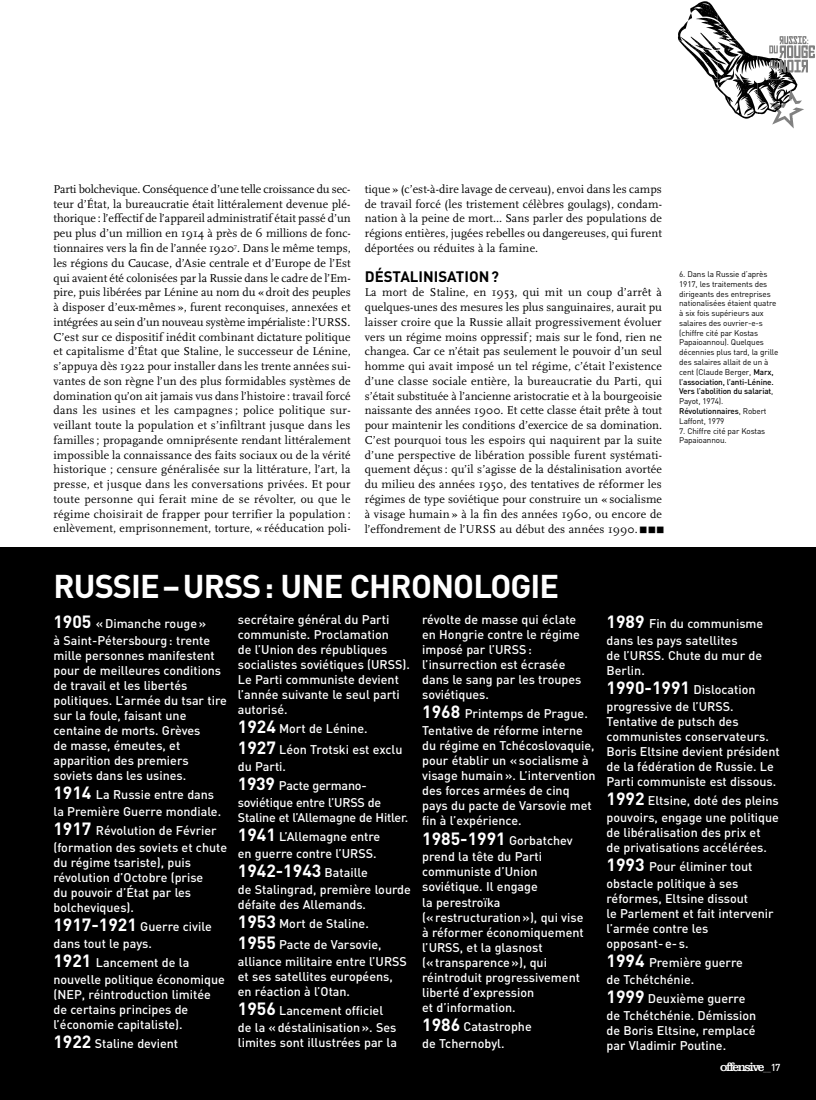
<style>
.page{position:relative;width:816px;height:1100px;background:#fff}
.page>*{position:absolute;margin:0;border:0;box-sizing:border-box;transform-origin:0 0}
.t1{font:700 32.5px "DIN";letter-spacing:-.025em;color:#fff}
.t2{font:700 17.5px "DIN";color:#fff}
.t3{font:700 15px "DIN";color:#000}
.t4{font:500 12.5px/15px "DIN";color:#fff}
.t5{font:12.5px "Clarendon BT";letter-spacing:-.115em;color:#fff}
.t6{font:11.88px/14.8px "Scala";letter-spacing:.01em;color:#000;text-align:justify}
.t7{font:11.25px "Wingdings";color:#000}
.t8{font:8.12px/9.8px "DIN";letter-spacing:-.015em;color:#000}
.s1{font-weight:500}
.s2{font-weight:700;font-size:17.5px}
.s3{font-weight:500;font-size:12.5px}
.s4{font-family:"DIN";font-weight:300;font-size:7.5px}
.s5{font-family:"DIN";font-weight:500;font-size:10px}
</style>
<div class="page">
<div style="left:0;top:547px;width:816px;height:552px;background:#000"></div>
<svg style="left:678px;top:1px;width:137px;height:127px"></svg>
<p class="t6" style="left:53px;top:181px;width:299px">Parti bolchevique. Conséquence d’une telle croissance du sec&shy;teur d’État, la bureaucratie était littéralement devenue plé&shy;thorique : l’effectif de l’appareil administratif était passé d’un peu plus d’un million en 1914 à près de 6 millions de fonc&shy;tionnaires vers la fin de l’année 1920<sup>7</sup>. Dans le même temps, les régions du Caucase, d’Asie centrale et d’Europe de l’Est qui avaient été colonisées par la Russie dans le cadre de l’Em&shy;pire, puis libérées par Lénine au nom du « droit des peuples à disposer d’eux-mêmes », furent reconquises, annexées et intégrées au sein d’un nouveau système impérialiste : l’URSS.<br>C’est sur ce dispositif inédit combinant dictature politique et capitalisme d’État que Staline, le successeur de Lénine, s’appuya dès 1922 pour installer dans les trente années sui&shy;vantes de son règne l’un des plus formidables systèmes de domination qu’on ait jamais vus dans l’histoire : travail forcé dans les usines et les campagnes ; police politique sur&shy;veillant toute la population et s’infiltrant jusque dans les familles ; propagande omniprésente rendant littéralement impossible la connaissance des faits sociaux ou de la vérité historique ; censure généralisée sur la littérature, l’art, la presse, et jusque dans les conversations privées. Et pour toute personne qui ferait mine de se révolter, ou que le régime choisirait de frapper pour terrifier la population : enlèvement, emprisonnement, torture, « rééducation poli-</p>
<p class="t6" style="left:365px;top:181px;width:299px">tique » (c’est-à-dire lavage de cerveau), envoi dans les camps de travail forcé (les tristement célèbres goulags), condam&shy;nation à la peine de mort… Sans parler des populations de régions entières, jugées rebelles ou dangereuses, qui furent déportées ou réduites à la famine.</p>
<p class="t3" style="left:365px;top:267px;width:136px">DÉSTALINISATION ?</p>
<p class="t6" style="left:365px;top:285px;width:299px">La mort de Staline, en 1953, qui mit un coup d’arrêt à quelques-unes des mesures les plus sanguinaires, aurait pu laisser croire que la Russie allait progressivement évoluer vers un régime moins oppressif ; mais sur le fond, rien ne changea. Car ce n’était pas seulement le pouvoir d’un seul homme qui avait imposé un tel régime, c’était l’existence d’une classe sociale entière, la bureaucratie du Parti, qui s’était substituée à l’ancienne aristocratie et à la bourgeoisie naissante des années 1900. Et cette classe était prête à tout pour maintenir les conditions d’exercice de sa domination.<br>C’est pourquoi tous les espoirs qui naquirent par la suite d’une perspective de libération possible furent systémati&shy;quement déçus : qu’il s’agisse de la déstalinisation avortée du milieu des années 1950, des tentatives de réformer les régimes de type soviétique pour construire un « socialisme à visage humain » à la fin des années 1960, ou encore de l’effondrement de l’URSS au début des années 1990.</p>
<p class="t7" style="left:639px;top:523px;width:27px">■■■</p>
<p class="t8" style="left:679px;top:269px;width:101px">6. Dans la Russie d’après<br>1917, les traitements des dirigeants des entreprises nationalisées étaient quatre à six fois supérieurs aux salaires des ouvrier-e-s (chiffre cité par Kostas<br>Papaioannou). Quelques décennies plus tard, la grille des salaires allait de un à cent (Claude Berger, <span class="s1">Marx, l’association, l’anti-Lénine.<br>Vers l’abolition du salariat</span>,<br>Payot, 1974).<br><span class="s1">Révolutionnaires</span>, Robert<br>Laffont, 1979</p>
<p class="t8" style="left:679px;top:426px;width:88px">7. Chiffre cité par Kostas<br>Papaioannou.</p>
<h1 class="t1" style="left:53px;top:567px;width:507px">RUSSIE–URSS: UNE CHRONOLOGIE</h1>
<p class="t4" style="left:53px;top:615px;width:158px;line-height:17px"><span class="s2">1905</span> « Dimanche rouge » à Saint-Pétersbourg : trente</p>
<p class="t4" style="left:53px;top:648px;width:175px">mille personnes manifestent pour de meilleures conditions de travail et les libertés politiques. L’armée du tsar tire sur la foule, faisant une centaine de morts. Grèves<br>de masse, émeutes, et apparition des premiers soviets dans les usines.</p>
<p class="t4" style="left:53px;top:786px;width:169px;line-height:16.9px"><span class="s2">1914</span> La Russie entre dans la Première Guerre mondiale.</p>
<p class="t4" style="left:53px;top:822px;width:175px;line-height:16.8px"><span class="s2">1917</span> Révolution de Février (formation des soviets et chute</p>
<p class="t4" style="left:53px;top:855px;width:151px">du régime tsariste), puis révolution d’Octobre (prise du pouvoir d’État par les bolcheviques).</p>
<p class="t4" style="left:53px;top:918px;width:160px;line-height:16.8px"><span class="s2">1917-1921</span> Guerre civile dans tout le pays.</p>
<p class="t4" style="left:53px;top:954px;width:173px;line-height:16.8px"><span class="s2">1921</span> Lancement de la nouvelle politique économique</p>
<p class="t4" style="left:53px;top:987px;width:159px">(NEP, réintroduction limitée de certains principes de l’économie capitaliste).</p>
<p class="t4" style="left:53px;top:1036px;width:126px"><span class="s2">1922</span> Staline devient</p>
<p class="t4" style="left:238px;top:611px;width:173px">secrétaire général du Parti communiste. Proclamation<br>de l’Union des républiques socialistes soviétiques (URSS).<br>Le Parti communiste devient l’année suivante le seul parti autorisé.</p>
<p class="t4" style="left:238px;top:718px;width:166px;line-height:21px"><span class="s2">1924</span> Mort de Lénine.<br><span class="s2">1927</span> Léon Trotski est exclu</p>
<p class="t4" style="left:238px;top:756px;width:130px;line-height:19.1px">du Parti.<br><span class="s2">1939</span> Pacte germano-</p>
<p class="t4" style="left:238px;top:794px;width:172px">soviétique entre l’URSS de<br>Staline et l’Allemagne de Hitler.</p>
<p class="t4" style="left:238px;top:828px;width:144px;line-height:16.8px"><span class="s2">1941</span> L’Allemagne entre en guerre contre l’URSS.</p>
<h2 class="t2" style="left:238px;top:860px;width:132px">1942-1943 <span class="s3">Bataille</span></h2>
<p class="t4" style="left:238px;top:881px;width:174px">de Stalingrad, première lourde défaite des Allemands.</p>
<p class="t4" style="left:238px;top:913px;width:145px;line-height:21px"><span class="s2">1953</span> Mort de Staline.<br><span class="s2">1955</span> Pacte de Varsovie,</p>
<p class="t4" style="left:238px;top:953px;width:170px">alliance militaire entre l’URSS et ses satellites européens, en réaction à l’Otan.</p>
<p class="t4" style="left:238px;top:1002px;width:160px;line-height:17px"><span class="s2">1956</span> Lancement officiel de la « déstalinisation ». Ses</p>
<p class="t4" style="left:238px;top:1035px;width:161px">limites sont illustrées par la</p>
<p class="t4" style="left:422px;top:611px;width:161px">révolte de masse qui éclate en Hongrie contre le régime imposé par l’URSS : l’insurrection est écrasée dans le sang par les troupes soviétiques.</p>
<p class="t4" style="left:422px;top:705px;width:167px;line-height:16.9px"><span class="s2">1968</span> Printemps de Prague.<br>Tentative de réforme interne</p>
<p class="t4" style="left:422px;top:737px;width:175px">du régime en Tchécoslovaquie, pour établir un « socialisme à visage humain ». L’intervention des forces armées de cinq pays du pacte de Varsovie met fin à l’expérience.</p>
<p class="t4" style="left:422px;top:831px;width:152px;line-height:16.8px"><span class="s2">1985-1991</span> Gorbatchev prend la tête du Parti</p>
<p class="t4" style="left:422px;top:864px;width:163px">communiste d’Union soviétique. Il engage<br>la perestroïka<br>(« restructuration »), qui vise à réformer économiquement l’URSS, et la glasnost<br>(« transparence »), qui réintroduit progressivement liberté d’expression<br>et d’information.</p>
<p class="t4" style="left:422px;top:1018px;width:111px;line-height:16.8px"><span class="s2">1986</span> Catastrophe de Tchernobyl.</p>
<p class="t4" style="left:606px;top:615px;width:158px;line-height:16.9px"><span class="s2">1989</span> Fin du communisme dans les pays satellites</p>
<p class="t4" style="left:606px;top:647px;width:157px">de l’URSS. Chute du mur de<br>Berlin.</p>
<p class="t4" style="left:606px;top:681px;width:150px;line-height:16.9px"><span class="s2">1990-1991</span> Dislocation progressive de l’URSS.</p>
<p class="t4" style="left:606px;top:713px;width:175px">Tentative de putsch des communistes conservateurs.<br>Boris Eltsine devient président de la fédération de Russie. Le<br>Parti communiste est dissous.</p>
<p class="t4" style="left:606px;top:792px;width:174px;line-height:16.8px"><span class="s2">1992</span> Eltsine, doté des pleins pouvoirs, engage une politique</p>
<p class="t4" style="left:606px;top:824px;width:162px">de libéralisation des prix et de privatisations accélérées.</p>
<p class="t4" style="left:606px;top:858px;width:147px;line-height:16.8px"><span class="s2">1993</span> Pour éliminer tout obstacle politique à ses</p>
<p class="t4" style="left:606px;top:890px;width:169px">réformes, Eltsine dissout<br>le Parlement et fait intervenir l’armée contre les<br>opposant- e- s.</p>
<p class="t4" style="left:606px;top:954px;width:138px;line-height:16.8px"><span class="s2">1994</span> Première guerre de Tchétchénie.</p>
<p class="t4" style="left:606px;top:990px;width:151px;line-height:16.8px"><span class="s2">1999</span> Deuxième guerre de Tchétchénie. Démission</p>
<p class="t4" style="left:606px;top:1022px;width:150px">de Boris Eltsine, remplacé par Vladimir Poutine.</p>
<p class="t5" style="left:720px;top:1061px;width:62px">offensive<span class="s4">__</span><span class="s5">17</span></p>
</div>
